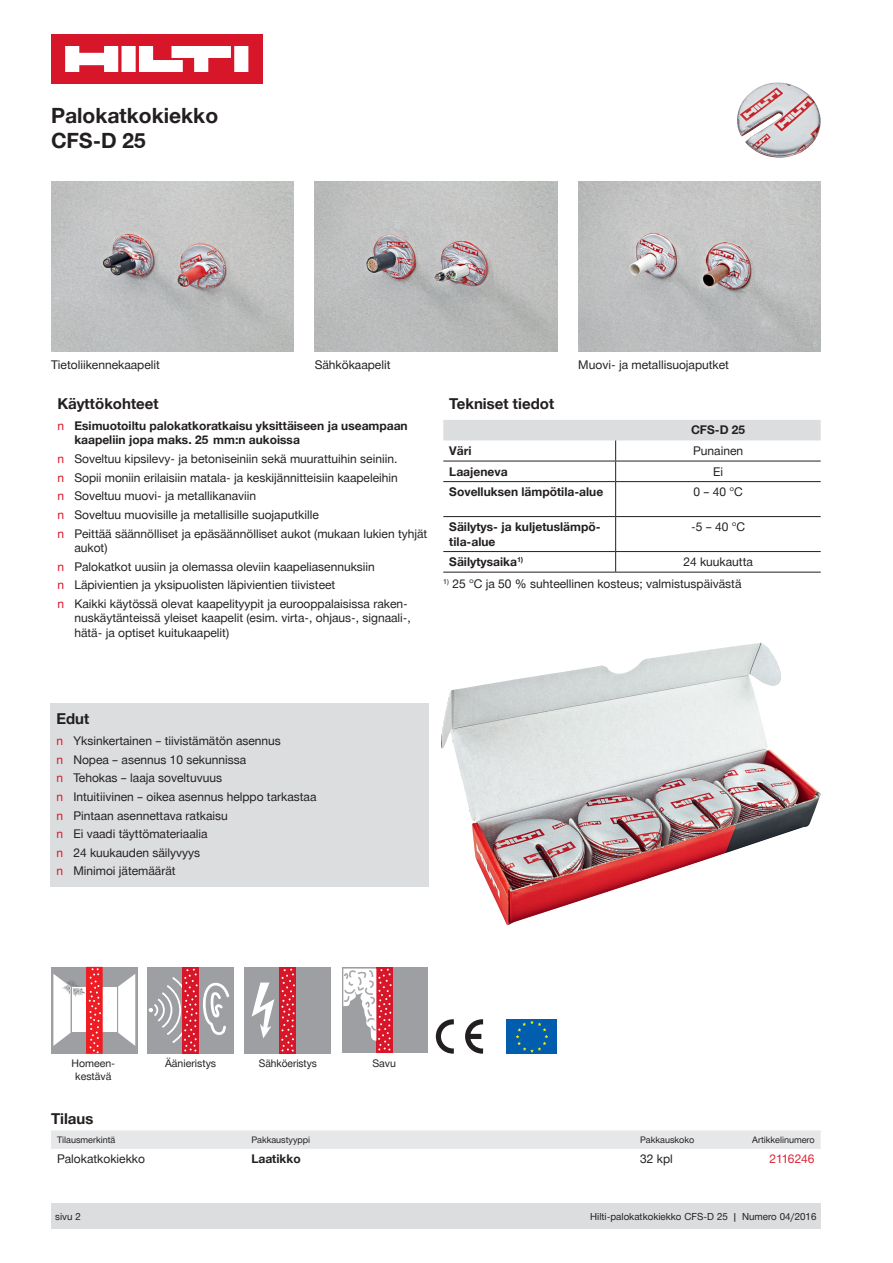
<style>
.page{position:relative;width:893px;height:1263px;background:#fff}
.page>*{position:absolute;margin:0;border:0;box-sizing:border-box;transform-origin:0 0}
.t1{font:700 21px/25.2px "Hilti";color:#231f20}
.t2{font:700 15px "Hilti";color:#231f20}
.t3{font:12px/18.6px "Hilti";color:#231f20}
.t4{font:700 12px/14.4px "Hilti";color:#231f20}
.t5{font:12px "Hilti";letter-spacing:-.02em;color:#dd2437}
.t6{font:10.5px "Hilti";color:#231f20}
.t7{font:9.75px "Hilti";color:#231f20}
.t8{font:9px "Hilti";color:#231f20}
.s1{font-weight:400;color:#d71729}
.s2{color:#d71729}
</style>
<div class="page">
<div style="left:51px;top:1203px;width:770px;height:26px;background:#dcdddf"></div>
<svg style="left:443px;top:420px;width:378px;height:61px"></svg>
<hr style="left:443px;top:481px;width:173px;height:1px;background:#231f20">
<hr style="left:616px;top:481px;width:205px;height:1px;background:#231f20">
<hr style="left:615px;top:482px;width:1px;height:34px;background:#231f20">
<hr style="left:443px;top:516px;width:173px;height:1px;background:#231f20">
<hr style="left:616px;top:516px;width:205px;height:1px;background:#231f20">
<hr style="left:615px;top:517px;width:1px;height:34px;background:#231f20">
<hr style="left:443px;top:551px;width:173px;height:1px;background:#231f20">
<hr style="left:616px;top:551px;width:205px;height:1px;background:#231f20">
<svg style="left:615px;top:552px;width:1px;height:20px"></svg>
<hr style="left:443px;top:572px;width:173px;height:1px;background:#231f20">
<hr style="left:616px;top:572px;width:205px;height:1px;background:#231f20">
<div style="left:50px;top:703px;width:378px;height:183px;background:#dcdddf"></div>
<img style="left:51px;top:181px;width:242px;height:170px">
<img style="left:315px;top:181px;width:242px;height:170px">
<img style="left:578px;top:181px;width:243px;height:170px">
<img style="left:441px;top:643px;width:380px;height:282px">
<div style="left:51px;top:1130px;width:770px;height:19px;background:#e6e7e9"></div>
<img style="left:737px;top:83px;width:84px;height:75px">
<div style="left:507px;top:1019px;width:50px;height:35px;background:#015dad"></div>
<svg style="left:516px;top:1021px;width:32px;height:32px"></svg>
<svg style="left:465px;top:1019px;width:18px;height:35px"></svg>
<svg style="left:436px;top:1019px;width:18px;height:35px"></svg>
<div style="left:244px;top:967px;width:87px;height:87px;background:#9d9fa2"></div>
<div style="left:280px;top:967px;width:16px;height:87px;background:#d71729"></div>
<svg style="left:281px;top:969px;width:14px;height:82px"></svg>
<svg style="left:252px;top:982px;width:22px;height:56px"></svg>
<div style="left:342px;top:967px;width:86px;height:86px;background:#9d9fa2"></div>
<div style="left:376px;top:967px;width:17px;height:86px;background:#d71729"></div>
<svg style="left:343px;top:968px;width:49px;height:82px"></svg>
<div style="left:147px;top:967px;width:87px;height:87px;background:#9d9fa2"></div>
<svg style="left:182px;top:967px;width:17px;height:87px"></svg>
<svg style="left:149px;top:969px;width:81px;height:82px"></svg>
<div style="left:51px;top:967px;width:87px;height:86px;background:#9d9fa2"></div>
<div style="left:72px;top:987px;width:44px;height:45px;background:#fff"></div>
<svg style="left:118px;top:974px;width:17px;height:72px"></svg>
<div style="left:86px;top:967px;width:17px;height:87px;background:#ee1d23"></div>
<svg style="left:53px;top:968px;width:48px;height:85px"></svg>
<div style="left:51px;top:34px;width:211px;height:50px;background:#d71729"></div>
<svg style="left:65px;top:46px;width:183px;height:26px"></svg>
<h1 class="t1" style="left:51px;top:103px;width:169px">Palokatkokiekko<br>CFS-D 25</h1>
<p class="t3" style="left:51px;top:356px;width:110px">Tietoliikennekaapelit</p>
<p class="t3" style="left:315px;top:356px;width:77px">Sähkökaapelit</p>
<p class="t3" style="left:578px;top:356px;width:152px">Muovi- ja metallisuojaputket</p>
<p class="t2" style="left:57px;top:395px;width:103px">Käyttökohteet</p>
<p class="t4" style="left:74px;top:419px;width:335px;text-indent:-17px"><span class="s1">n</span> Esimuotoiltu palokatkoratkaisu yksittäiseen ja useampaan kaapeliin jopa maks. 25 mm:n aukoissa</p>
<p class="t3" style="left:57px;top:449px;width:371px"><span class="s2">n</span> Soveltuu kipsilevy- ja betoniseiniin sekä muurattuihin seiniin.<br><span class="s2">n</span> Sopii moniin erilaisiin matala- ja keskijännitteisiin kaapeleihin<br><span class="s2">n</span> Soveltuu muovi- ja metallikanaviin<br><span class="s2">n</span> Soveltuu muovisille ja metallisille suojaputkille<br><span class="s2">n</span> Peittää säännölliset ja epäsäännölliset aukot (mukaan lukien tyhjät</p>
<p class="t3" style="left:57px;top:538px;width:352px;text-indent:17px">aukot)<br><span class="s2">n</span> Palokatkot uusiin ja olemassa oleviin kaapeliasennuksiin<br><span class="s2">n</span> Läpivientien ja yksipuolisten läpivientien tiivisteet<br><span class="s2">n</span> Kaikki käytössä olevat kaapelityypit ja eurooppalaisissa raken-</p>
<p class="t3" style="left:74px;top:611px;width:338px;line-height:14.4px">nuskäytänteissä yleiset kaapelit (esim. virta-, ohjaus-, signaali-, hätä- ja optiset kuitukaapelit)</p>
<p class="t2" style="left:449px;top:395px;width:106px">Tekniset tiedot</p>
<p class="t4" style="left:691px;top:423px;width:56px">CFS-D 25</p>
<p class="t4" style="left:449px;top:444px;width:24px">Väri</p>
<p class="t3" style="left:693px;top:442px;width:52px">Punainen</p>
<p class="t4" style="left:449px;top:464px;width:60px">Laajeneva</p>
<p class="t3" style="left:713px;top:462px;width:11px">Ei</p>
<p class="t4" style="left:449px;top:485px;width:155px">Sovelluksen lämpötila-alue</p>
<p class="t3" style="left:693px;top:483px;width:51px">0 – 40 °C</p>
<p class="t4" style="left:449px;top:520px;width:153px">Säilytys- ja kuljetuslämpö&shy;tila-alue</p>
<p class="t3" style="left:691px;top:518px;width:56px">-5 – 40 °C</p>
<p class="t4" style="left:449px;top:555px;width:75px">Säilytysaika<sup>1)</sup></p>
<p class="t3" style="left:683px;top:553px;width:71px">24 kuukautta</p>
<p class="t3" style="left:443px;top:575px;width:300px"><sup>1)</sup> 25 °C ja 50 % suhteellinen kosteus; valmistuspäivästä</p>
<p class="t2" style="left:56px;top:710px;width:35px">Edut</p>
<p class="t3" style="left:56px;top:731px;width:262px"><span class="s2">n</span> Yksinkertainen – tiivistämätön asennus<br><span class="s2">n</span> Nopea – asennus 10 sekunnissa<br><span class="s2">n</span> Tehokas – laaja soveltuvuus<br><span class="s2">n</span> Intuitiivinen – oikea asennus helppo tarkastaa <span class="s2">n</span> Pintaan asennettava ratkaisu<br><span class="s2">n</span> Ei vaadi täyttömateriaalia<br><span class="s2">n</span> 24 kuukauden säilyvyys<br><span class="s2">n</span> Minimoi jätemäärät</p>
<p class="t6" style="left:72px;top:1057px;width:45px">Homeen-</p>
<p class="t6" style="left:165px;top:1057px;width:53px">Äänieristys</p>
<p class="t6" style="left:75px;top:1070px;width:38px">kestävä</p>
<p class="t2" style="left:51px;top:1110px;width:44px">Tilaus</p>
<p class="t6" style="left:259px;top:1057px;width:59px">Sähköeristys</p>
<p class="t6" style="left:372px;top:1057px;width:25px">Savu</p>
<p class="t8" style="left:57px;top:1134px;width:60px">Tilausmerkintä</p>
<p class="t8" style="left:251px;top:1134px;width:60px">Pakkaustyyppi</p>
<p class="t8" style="left:640px;top:1134px;width:56px">Pakkauskoko</p>
<p class="t8" style="left:752px;top:1134px;width:64px">Artikkelinumero</p>
<p class="t3" style="left:57px;top:1150px;width:90px">Palokatkokiekko</p>
<p class="t4" style="left:251px;top:1152px;width:51px">Laatikko</p>
<p class="t3" style="left:640px;top:1150px;width:34px">32 kpl</p>
<p class="t5" style="left:769px;top:1152px;width:47px">2116246</p>
<p class="t7" style="left:55px;top:1211px;width:27px">sivu 2</p>
<p class="t7" style="left:590px;top:1211px;width:228px">Hilti-palokatkokiekko CFS-D 25 | Numero 04/2016</p>
</div>
